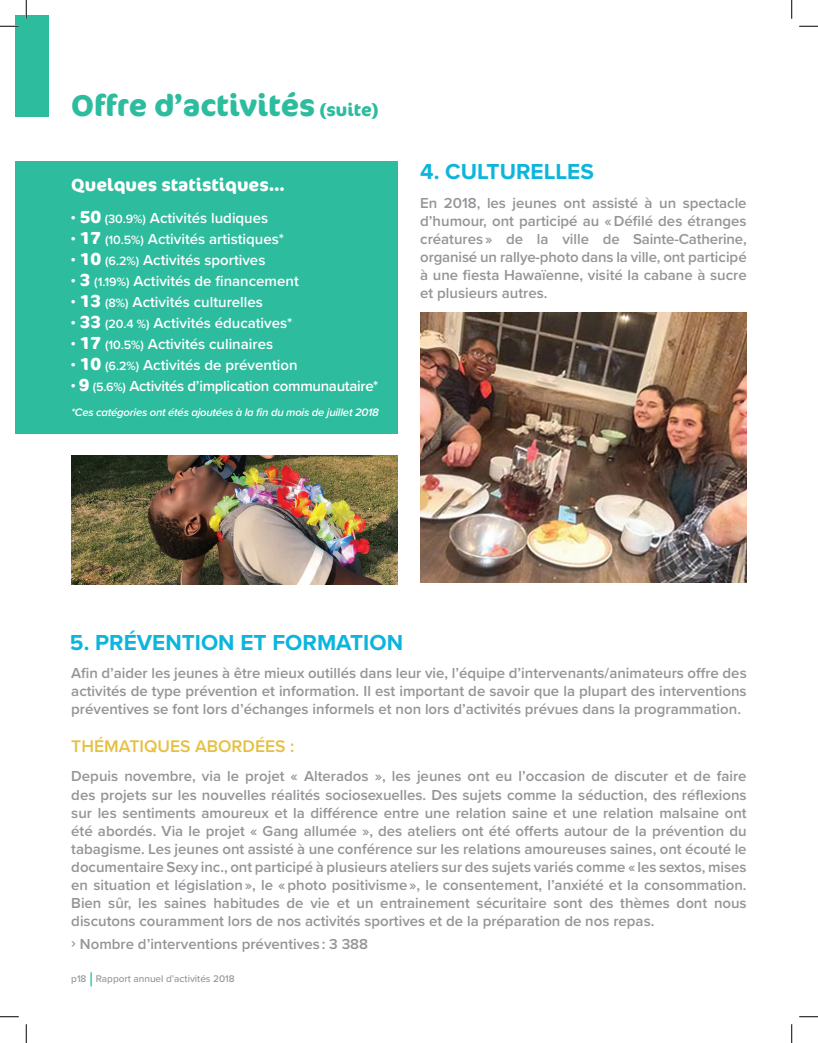
<style>
.page{position:relative;width:818px;height:1043px;background:#fff}
.page>*{position:absolute;margin:0;border:0;box-sizing:border-box;transform-origin:0 0}
.t1{font:700 30px "Cocon Pro";color:#2dbc9e}
.t2{font:700 22.5px "Proxima Nova";color:#0db5dc}
.t3{font:700 17.5px "Cocon Pro";color:#fff}
.t4{font:600 17.5px "Proxima Nova";color:#e5c043}
.t5{font:600 15px/18px "Proxima Nova";color:#939598;text-align:justify}
.t6{font:600 15px/21px "Proxima Nova";color:#fff}
.t7{font:italic 600 11.25px "Proxima Nova";letter-spacing:-.02em;color:#fff}
.t8{font:500 10px "Proxima Nova";color:#939598}
.s1{font-size:17.5px}
.s2{font-family:"Cocon Pro";font-weight:700;font-size:17.5px}
.s3{font-size:12.5px}
.s4{font-size:20px;color:#2dbc9e}
</style>
<div class="page">
<div style="left:15px;top:15px;width:34px;height:101px;background:#2dbc9e"></div>
<div style="left:15px;top:161px;width:383px;height:272px;background:#2dbc9e"></div>
<img style="left:420px;top:312px;width:326px;height:270px">
<img style="left:71px;top:456px;width:327px;height:128px">
<svg style="left:0;top:25px;width:19px;height:2px"></svg>
<svg style="left:799px;top:25px;width:19px;height:2px"></svg>
<svg style="left:0;top:1016px;width:19px;height:1px"></svg>
<svg style="left:799px;top:1016px;width:19px;height:1px"></svg>
<svg style="left:25px;top:0;width:2px;height:19px"></svg>
<svg style="left:25px;top:1024px;width:2px;height:18px"></svg>
<svg style="left:791px;top:0;width:1px;height:19px"></svg>
<svg style="left:791px;top:1024px;width:1px;height:18px"></svg>
<h1 class="t1" style="left:71px;top:85px;width:309px">Offre d’activités <span class="s1">(suite)</span></h1>
<p class="t3" style="left:71px;top:172px;width:215px">Quelques statistiques…</p>
<p class="t6" style="left:71px;top:207px;width:308px"><span class="s2">· 50</span> <span class="s3">(30.9%)</span> Activités ludiques<br><span class="s2">· 17</span> <span class="s3">(10.5%)</span> Activités artistiques*<br><span class="s2">· 10</span> <span class="s3">(6.2%)</span> Activités sportives<br><span class="s2">· 3</span> <span class="s3">(1.19%)</span> Activités de financement<br><span class="s2">· 13</span> <span class="s3">(8%)</span> Activités culturelles<br><span class="s2">· 33</span> <span class="s3">(20.4 %)</span> Activités éducatives*<br><span class="s2">· 17</span> <span class="s3">(10.5%)</span> Activités culinaires<br><span class="s2">· 10</span> <span class="s3">(6.2%)</span> Activités de prévention<br><span class="s2">· 9</span> <span class="s3">(5.6%)</span> Activités d’implication communautaire*</p>
<p class="t7" style="left:71px;top:403px;width:309px">*Ces catégories ont étés ajoutées à la fin du mois de juillet 2018</p>
<h2 class="t2" style="left:420px;top:155px;width:175px">4. CULTURELLES</h2>
<p class="t5" style="left:420px;top:194px;width:328px">En 2018, les jeunes ont assisté à un spectacle d’humour, ont participé au « Défilé des étranges créatures » de la ville de Sainte-Catherine, organisé un rallye-photo dans la ville, ont participé à une fiesta Hawaïenne, visité la cabane à sucre et plusieurs autres.</p>
<h2 class="t2" style="left:70px;top:625px;width:334px">5. PRÉVENTION ET FORMATION</h2>
<p class="t5" style="left:71px;top:663px;width:677px">Afin d’aider les jeunes à être mieux outillés dans leur vie, l’équipe d’intervenants/animateurs offre des activités de type prévention et information. Il est important de savoir que la plupart des interventions préventives se font lors d’échanges informels et non lors d’activités prévues dans la programmation.</p>
<p class="t4" style="left:71px;top:733px;width:224px">THÉMATIQUES ABORDÉES :</p>
<p class="t5" style="left:71px;top:767px;width:677px">Depuis novembre, via le projet « Alterados », les jeunes ont eu l’occasion de discuter et de faire des projets sur les nouvelles réalités sociosexuelles. Des sujets comme la séduction, des réflexions sur les sentiments amoureux et la différence entre une relation saine et une relation malsaine ont été abordés. Via le projet « Gang allumée », des ateliers ont été offerts autour de la prévention du tabagisme. Les jeunes ont assisté à une conférence sur les relations amoureuses saines, ont écouté le documentaire Sexy inc., ont participé à plusieurs ateliers sur des sujets variés comme « les sextos, mises en situation et législation », le « photo positivisme », le consentement, l’anxiété et la consommation.<br>Bien sûr, les saines habitudes de vie et un entrainement sécuritaire sont des thèmes dont nous discutons couramment lors de nos activités sportives et de la préparation de nos repas.</p>
<p class="t5" style="left:71px;top:934px;width:298px">› Nombre d’interventions préventives : 3 388</p>
<p class="t8" style="left:71px;top:971px;width:165px">p18 <span class="s4">|</span> Rapport annuel d’activités 2018</p>
</div>
